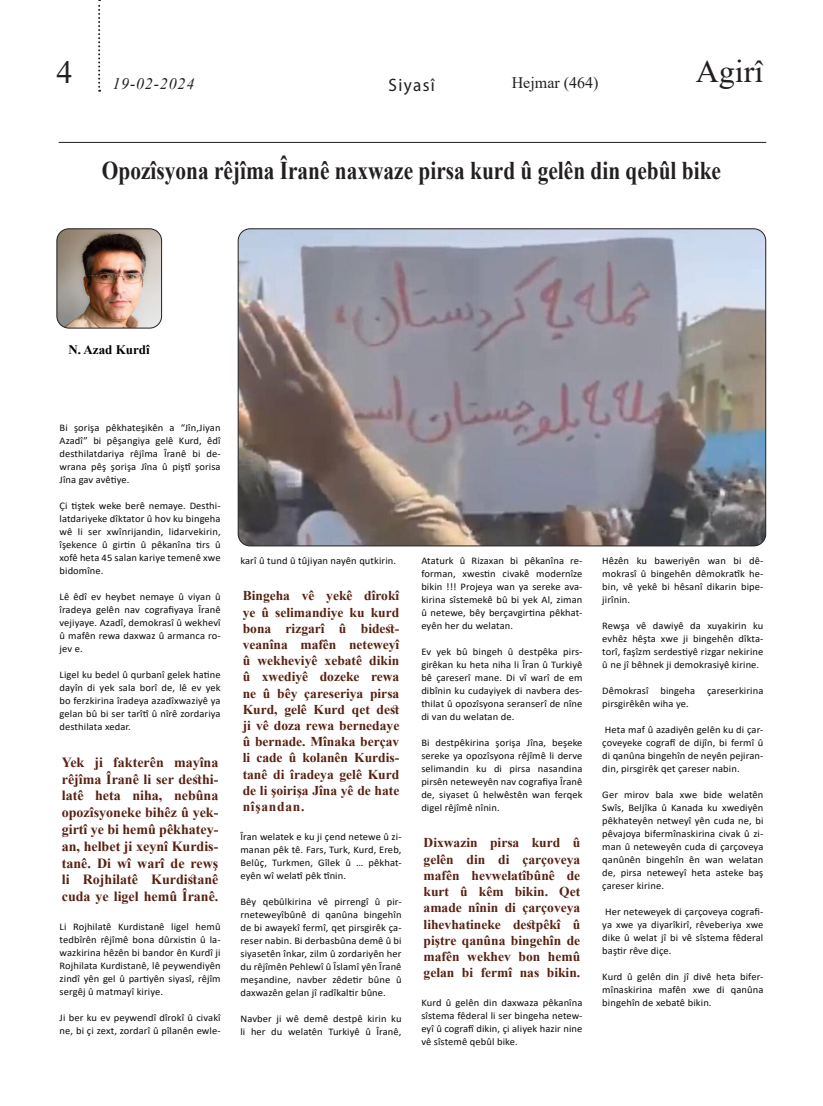
<style>
.page{position:relative;width:823px;height:1106px;background:#fff}
.page>*{position:absolute;margin:0;border:0;box-sizing:border-box;transform-origin:0 0}
.t1{font:32px "Times New Roman";color:#231f20}
.t2{font:700 25.5px "Times New Roman";color:#231f20;scale:.84 1}
.t3{font:18px "Myriad Pro";letter-spacing:.08em;color:#231f20;scale:.95 1}
.t4{font:16px "Times New Roman";color:#231f20}
.t5{font:italic 16px "Times New Roman";letter-spacing:.05em;color:#231f20}
.Heading_3{font:700 14px/16.8px "Times New Roman";color:#572111;text-align:justify}
.Heading_3-2{font:700 13.5px/16.2px "Times New Roman";color:#572111;text-align:justify}
.t6{font:700 13px "Times New Roman";color:#000}
.t7{font:10.1px/13px "Calibri";letter-spacing:.01em;color:#0b0b0e;text-align:justify;scale:1.04 1}
</style>
<div class="page">
<svg style="left:98px;top:0;width:2px;height:92px"></svg>
<hr style="left:59px;top:142px;width:706px;height:1px;background:#231f20">
<img style="left:239px;top:229px;width:526px;height:317px">
<img style="left:58px;top:230px;width:103px;height:98px">
<div style="left:56px;top:228px;width:106px;height:100px;border:1px solid #231f20;border-radius:12px"></div>
<h1 class="t1" style="left:56px;top:50px;width:18px">4</h1>
<h1 class="t1" style="left:695px;top:49px;width:69px">Agirî</h1>
<h3 class="t5" style="left:112px;top:72px;width:83px">19-02-2024</h3>
<p class="t3" style="left:388px;top:74px;width:50px">Siyasî</p>
<h3 class="t4" style="left:511px;top:72px;width:88px">Hejmar (464)</h3>
<p class="t2" style="left:102px;top:152px;width:738px">Opozîsyona rêjîma Îranê naxwaze pirsa kurd û gelên din qebûl bike</p>
<p class="t6" style="left:68px;top:340px;width:83px">N. Azad Kurdî</p>
<p class="t7" style="left:59px;top:421px;width:156px">Bi şorişa pêkhateşikên a “Jîn,Jiyan Azadî” bi pêşangiya gelê Kurd, êdî desthilatdariya rêjîma Îranê bi de&shy;wrana pêş şorişa Jîna û piştî şorisa Jîna gav avêtiye.</p>
<p class="t7" style="left:59px;top:499px;width:156px">Çi tiştek weke berê nemaye. Desthi&shy;latdariyeke dîktator û hov ku bingeha wê li ser xwînrijandin, lidarvekirin, îşekence û girtin û pêkanîna tirs û xofê heta 45 salan kariye temenê xwe bidomîne.</p>
<p class="t7" style="left:59px;top:590px;width:156px">Lê êdî ev heybet nemaye û viyan û îradeya gelên nav cografiyaya Îranê vejiyaye. Azadî, demokrasî û wekhevî û mafên rewa daxwaz û armanca ro&shy;jev e.</p>
<p class="t7" style="left:59px;top:668px;width:156px">Ligel ku bedel û qurbanî gelek hatine dayîn di yek sala borî de, lê ev yek bo ferzkirina îradeya azadîxwaziyê ya gelan bû bi ser tarîtî û nîrê zordariya desthilata xedar.</p>
<p class="Heading_3" style="left:62px;top:753px;width:158px">Yek ji fakterên mayîna rêjîma Îranê li ser desthi&shy;latê heta niha, nebûna opozîsyoneke bihêz û yek&shy;girtî ye bi hemû pêkhatey&shy;an, helbet ji xeynî Kurdis&shy;tanê. Di wî warî de rewş li Rojhilatê Kurdistanê cuda ye ligel hemû Îranê.</p>
<p class="t7" style="left:59px;top:920px;width:156px">Li Rojhilatê Kurdistanê ligel hemû tedbîrên rêjîmê bona dûrxistin û la&shy;wazkirina hêzên bi bandor ên Kurdî ji Rojhilata Kurdistanê, lê peywendiyên zindî yên gel û partiyên siyasî, rêjîm sergêj û matmayî kiriye.</p>
<p class="t7" style="left:59px;top:1011px;width:156px">Ji ber ku ev peywendî dîrokî û civakî ne, bi çi zext, zordarî û pîlanên ewle-</p>
<p class="t7" style="left:240px;top:554px;width:151px">karî û tund û tûjiyan nayên qutkirin.</p>
<p class="Heading_3-2" style="left:242px;top:587px;width:158px">Bingeha vê yekê dîrokî ye û selimandiye ku kurd bona rizgarî û bidest&shy;veanîna mafên neteweyî û wekheviyê xebatê dikin û xwediyê dozeke rewa ne û bêy çareseriya pirsa Kurd, gelê Kurd qet dest ji vê doza rewa bernedaye û bernade. Mînaka berçav li cade û kolanên Kurdis&shy;tanê di îradeya gelê Kurd de li şoirişa Jîna yê de hate nîşandan.</p>
<p class="t7" style="left:240px;top:830px;width:156px">Îran welatek e ku ji çend netewe û zi&shy;manan pêk tê. Fars, Turk, Kurd, Ereb, Belûç, Turkmen, Gîlek û … pêkhat&shy;eyên wî welatî pêk tînin.</p>
<p class="t7" style="left:240px;top:895px;width:156px">Bêy qebûlkirina vê pirrengî û pir&shy;rneteweyîbûnê di qanûna bingehîn de bi awayekî fermî, qet pirsgirêk ça&shy;reser nabin. Bi derbasbûna demê û bi siyasetên înkar, zilm û zordariyên her du rêjîmên Pehlewî û Îslamî yên Îranê meşandine, navber zêdetir bûne û daxwazên gelan jî radîkaltir bûne.</p>
<p class="t7" style="left:240px;top:1012px;width:156px">Navber ji wê demê destpê kirin ku li her du welatên Turkiyê û Îranê,</p>
<p class="t7" style="left:421px;top:554px;width:156px">Ataturk û Rizaxan bi pêkanîna re&shy;forman, xwestin civakê modernîze bikin !!! Projeya wan ya sereke ava&shy;kirina sîstemekê bû bi yek Al, ziman û netewe, bêy berçavgirtina pêkhat&shy;eyên her du welatan.</p>
<p class="t7" style="left:421px;top:645px;width:156px">Ev yek bû bingeh û destpêka pirs&shy;girêkan ku heta niha li Îran û Turkiyê bê çareserî mane. Di vî warî de em dibînin ku cudayiyek di navbera des&shy;thilat û opozîsyona seranserî de nîne di van du welatan de.</p>
<p class="t7" style="left:421px;top:736px;width:156px">Bi destpêkirina şorişa Jîna, beşeke sereke ya opozîsyona rêjîmê li derve selimandin ku di pirsa nasandina pirsên neteweyên nav cografiya Îranê de, siyaset û helwêstên wan ferqek digel rêjîmê nînin.</p>
<p class="Heading_3-2" style="left:423px;top:834px;width:158px">Dixwazin pirsa kurd û gelên din di çarçoveya mafên hevwelatîbûnê de kurt û kêm bikin. Qet amade nînin di çarçoveya lihevhatineke destpêkî û piştre qanûna bingehîn de mafên wekhev bon hemû gelan bi fermî nas bikin.</p>
<p class="t7" style="left:421px;top:996px;width:156px">Kurd û gelên din daxwaza pêkanîna sîstema fêderal li ser bingeha netew&shy;eyî û cografî dikin, çi aliyek hazir nine vê sîstemê qebûl bike.</p>
<p class="t7" style="left:602px;top:554px;width:156px">Hêzên ku baweriyên wan bi dê&shy;mokrasî û bingehên dêmokratîk he&shy;bin, vê yekê bi hêsanî dikarin bipe&shy;jirînin.</p>
<p class="t7" style="left:602px;top:619px;width:156px">Rewşa vê dawiyê da xuyakirin ku evhêz hêşta xwe ji bingehên dîkta&shy;torî, faşîzm serdestiyê rizgar nekirine û ne jî bêhnek ji demokrasiyê kirine.</p>
<p class="t7" style="left:602px;top:684px;width:156px">Dêmokrasî bingeha çareserkirina pirsgirêkên wiha ye.</p>
<p class="t7" style="left:602px;top:723px;width:156px">Heta maf û azadiyên gelên ku di çar&shy;çoveyeke cografî de dijîn, bi fermî û di qanûna bingehîn de neyên pejiran&shy;din, pirsgirêk qet çareser nabin.</p>
<p class="t7" style="left:602px;top:788px;width:156px">Ger mirov bala xwe bide welatên Swîs, Beljîka û Kanada ku xwediyên pêkhateyên netweyî yên cuda ne, bi pêvajoya bifermînaskirina civak û zi&shy;man û neteweyên cuda di çarçoveya qanûnên bingehîn ên wan welatan de, pirsa neteweyî heta asteke baş çareser kirine.</p>
<p class="t7" style="left:602px;top:905px;width:156px">Her neteweyek di çarçoveya cografi&shy;ya xwe ya diyarîkirî, rêveberiya xwe dike û welat jî bi vê sîstema fêderal baştir rêve diçe.</p>
<p class="t7" style="left:602px;top:970px;width:156px">Kurd û gelên din jî divê heta bifer&shy;mînaskirina mafên xwe di qanûna bingehîn de xebatê bikin.</p>
</div>
